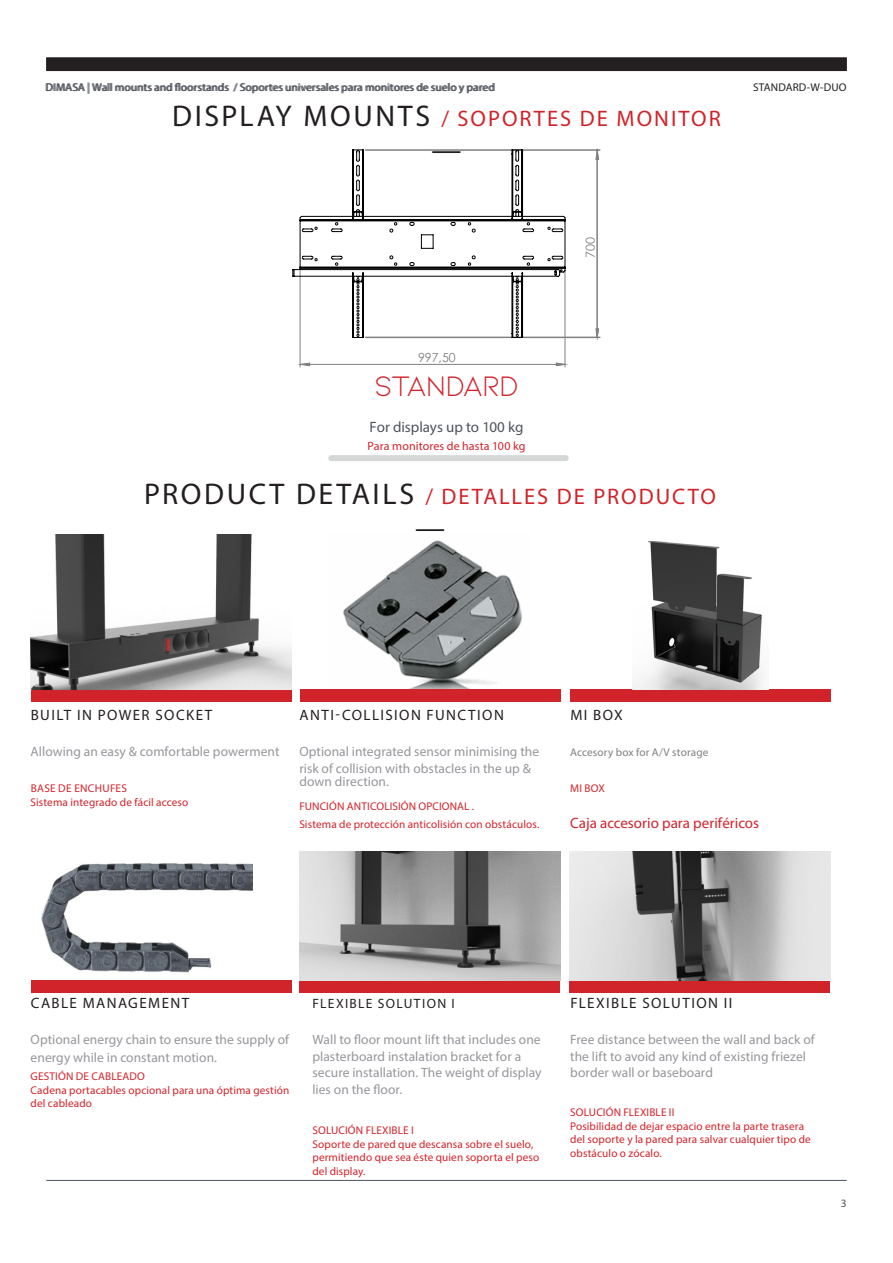
<style>
.page{position:relative;width:893px;height:1263px;background:#fff}
.page>*{position:absolute;margin:0;border:0;box-sizing:border-box;transform-origin:0 0}
.t1{font:30px "Kiona";letter-spacing:-.045em;color:#d1232a}
.H1___No_Indent__Cent{font:30px "Myriad Pro";color:#231f20}
.H1___No_Indent__Cent-2{font:22.5px "Myriad Pro";letter-spacing:.09em;color:#d1232a}
.BC{font:15px "Myriad Pro";letter-spacing:.095em;color:#231f20}
.C{font:15px "Myriad Pro";color:#d1232a}
.BC-2{font:15px "Myriad Pro";letter-spacing:-.005em;color:#4f535c}
.C-2{font:13.5px/16.5px "Myriad Pro";letter-spacing:.005em;color:#96969c}
.BC-3{font:13.5px "Myriad Pro";letter-spacing:.1em;color:#231f20}
.t2{font:12.45px "Century Gothic";color:#808080}
.BC-4{font:12px "Myriad Pro";letter-spacing:.005em;color:#d1232a}
.C-3{font:11.25px/13.5px "Myriad Pro";letter-spacing:.01em;color:#d1232a}
.C__Header{font:11.25px "Myriad Pro";letter-spacing:.015em;color:#4f535c}
.C-4{font:11.25px "Myriad Pro";letter-spacing:.015em;color:#808080}
.t3{font:11.25px "Myriad Pro";letter-spacing:.01em;color:#231f20}
.s1{font-size:30px;color:#231f20}
</style>
<div class="page">
<hr style="left:46px;top:1180px;width:801px;height:1px;background:#4f535c">
<div style="left:46px;top:58px;width:801px;height:13px;background:#231f20"></div>
<svg style="left:307px;top:156px;width:292px;height:211px"></svg>
<hr style="left:300px;top:271px;width:1px;height:96px;background:#808080">
<hr style="left:565px;top:271px;width:1px;height:96px;background:#808080">
<hr style="left:366px;top:337px;width:234px;height:1px;background:#808080">
<hr style="left:366px;top:149px;width:234px;height:2px;background:#808080">
<svg style="left:300px;top:363px;width:265px;height:3px"></svg>
<svg style="left:596px;top:150px;width:3px;height:187px"></svg>
<svg style="left:292px;top:149px;width:274px;height:189px"></svg>
<div style="left:331px;top:455px;width:235px;height:6px;background:#d3d8d6"></div>
<div style="left:569px;top:981px;width:261px;height:12px;background:#d1232a"></div>
<div style="left:299px;top:981px;width:261px;height:12px;background:#d1232a"></div>
<img style="left:343px;top:540px;width:179px;height:149px">
<div style="left:31px;top:981px;width:260px;height:12px;background:#d1232a"></div>
<img style="left:569px;top:851px;width:261px;height:129px">
<img style="left:299px;top:851px;width:261px;height:129px">
<div style="left:570px;top:689px;width:261px;height:12px;background:#d1232a"></div>
<div style="left:300px;top:689px;width:261px;height:12px;background:#d1232a"></div>
<div style="left:31px;top:689px;width:260px;height:12px;background:#d1232a"></div>
<img style="left:42px;top:863px;width:211px;height:110px">
<img style="left:31px;top:535px;width:260px;height:154px">
<img style="left:633px;top:540px;width:130px;height:149px">
<p class="C__Header" style="left:46px;top:80px;width:451px">DIMASA | Wall mounts and floorstands / Soportes universales para monitores de suelo y pared</p>
<p class="t3" style="left:753px;top:80px;width:95px">STANDARD-W-DUO</p>
<p class="H1___No_Indent__Cent-2" style="left:172px;top:105px;width:550px"><span class="s1">DISPLAY MOUNTS</span> / SOPORTES DE MONITOR</p>
<p class="H1___No_Indent__Cent" style="left:431px;top:133px;width:31px">—</p>
<p class="t2" style="left:418px;top:349px;width:39px">997,50</p>
<h1 class="t1" style="left:374px;top:369px;width:146px">STANDARD</h1>
<p class="BC-2" style="left:370px;top:418px;width:155px">For displays up to 100 kg</p>
<p class="BC-4" style="left:368px;top:439px;width:159px">Para monitores de hasta 100 kg</p>
<p class="t2" style="left:582px;top:258px;width:22px;rotate:-90deg">700</p>
<p class="H1___No_Indent__Cent-2" style="left:144px;top:483px;width:573px"><span class="s1">PRODUCT DETAILS</span> / DETALLES DE PRODUCTO</p>
<p class="H1___No_Indent__Cent" style="left:415px;top:511px;width:31px">—</p>
<p class="BC" style="left:31px;top:706px;width:183px">BUILT IN POWER SOCKET</p>
<p class="C-2" style="left:31px;top:743px;width:250px">Allowing an easy &amp; comfortable powerment</p>
<p class="C-3" style="left:31px;top:781px;width:159px">BASE DE ENCHUFES<br>Sistema integrado de fácil acceso</p>
<p class="BC" style="left:300px;top:706px;width:206px">ANTI-COLLISION FUNCTION</p>
<p class="C-2" style="left:299px;top:743px;width:241px">Optional integrated sensor minimising the risk of collision with obstacles in the up &amp;</p>
<p class="C-2" style="left:299px;top:773px;width:91px">down direction.</p>
<p class="C-3" style="left:299px;top:799px;width:176px">FUNCIÓN ANTICOLISIÓN OPCIONAL .</p>
<p class="C-3" style="left:299px;top:817px;width:242px">Sistema de protección anticolisión con obstáculos.</p>
<p class="BC" style="left:570px;top:706px;width:54px">MI BOX</p>
<p class="C-4" style="left:570px;top:745px;width:140px">Accesory box for A/V storage</p>
<p class="C-3" style="left:570px;top:781px;width:36px">MI BOX</p>
<p class="C" style="left:570px;top:814px;width:190px">Caja accesorio para periféricos</p>
<p class="BC" style="left:31px;top:994px;width:160px">CABLE MANAGEMENT</p>
<p class="C-2" style="left:31px;top:1030px;width:260px;line-height:18px">Optional energy chain to ensure the supply of energy while in constant motion.</p>
<p class="C-3" style="left:31px;top:1069px;width:260px">GESTIÓN DE CABLEADO<br>Cadena portacables opcional para una óptima gestión del cableado</p>
<p class="BC-3" style="left:313px;top:995px;width:144px">FLEXIBLE SOLUTION I</p>
<p class="C-2" style="left:312px;top:1031px;width:231px">Wall to floor mount lift that includes one plasterboard instalation bracket for a secure installation. The weight of display lies on the floor.</p>
<p class="C-3" style="left:312px;top:1123px;width:228px">SOLUCIÓN FLEXIBLE I<br>Soporte de pared que descansa sobre el suelo, permitiendo que sea éste quien soporta el peso del display.</p>
<p class="BC" style="left:570px;top:994px;width:164px">FLEXIBLE SOLUTION II</p>
<p class="C-2" style="left:570px;top:1031px;width:246px">Free distance between the wall and back of the lift to avoid any kind of existing friezel border wall or baseboard</p>
<p class="C-3" style="left:570px;top:1105px;width:242px">SOLUCIÓN FLEXIBLE II<br>Posibilidad de dejar espacio entre la parte trasera del soporte y la pared para salvar cualquier tipo de obstáculo o zócalo.</p>
<p class="C__Header" style="left:841px;top:1196px;width:7px">3</p>
</div>
